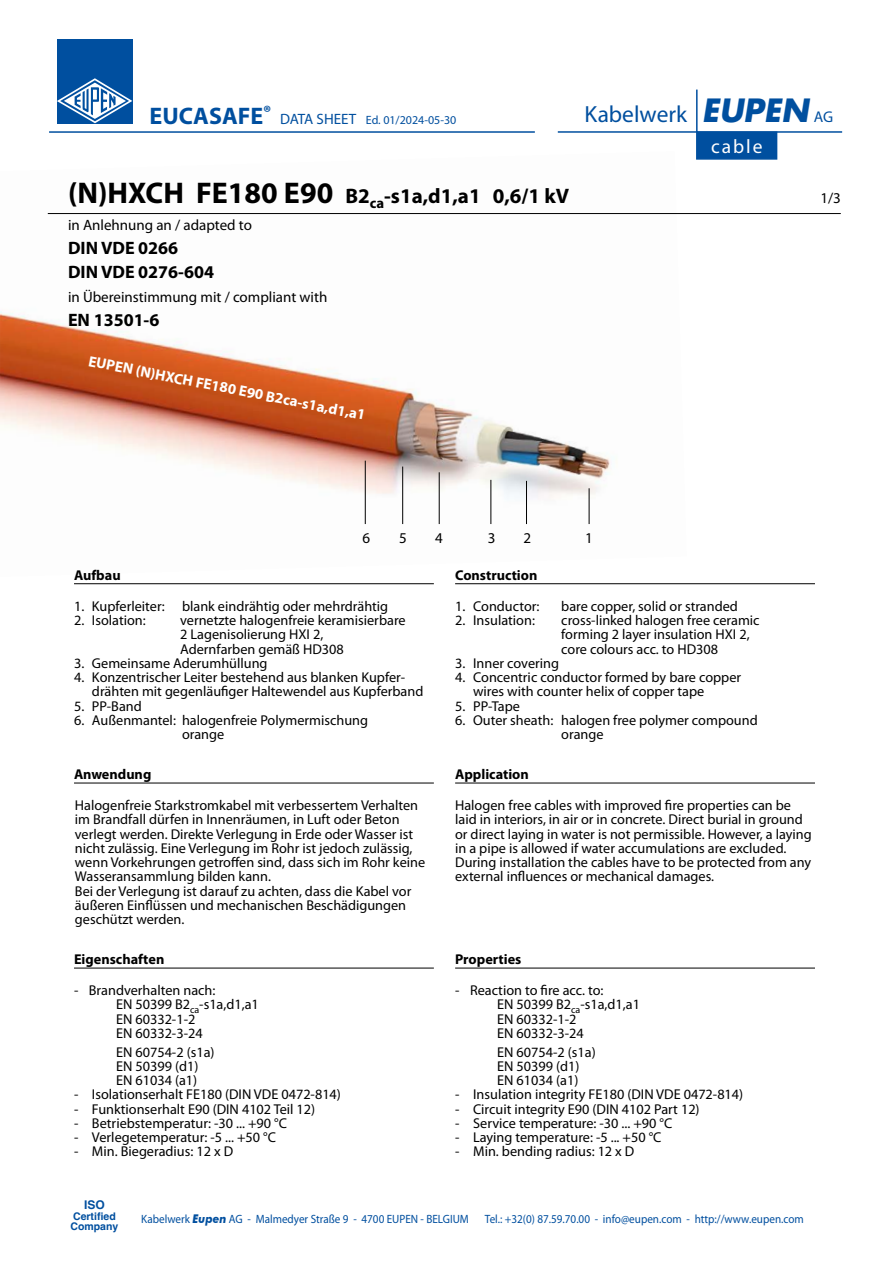
<style>
.page{position:relative;width:893px;height:1263px;background:#fff}
.page>*{position:absolute;margin:0;border:0;box-sizing:border-box;transform-origin:0 0}
.t1{font:23.4px "Myriad";color:#004f9f}
.t2{font:700 21px "Myriad Pro";color:#000}
.t3{font:19.5px "Myriad";letter-spacing:.1em;color:#fff}
.t4{font:700 18px/24px "Myriad Pro";color:#000}
.t5{font:15px "Myriad Pro";color:#000}
.t6{font:700 15px "Myriad Pro";color:#fff}
.t7{font:14.25px/14.2px "Myriad Pro";color:#000}
.t8{font:700 14.25px "Myriad Pro";color:#000}
.t9{font:12px "Myriad Pro";color:#004f9f;scale:.93 1}
.t10{font:12px "Myriad Pro";color:#004f9f}
.t11{font:700 12px "Helvetica";color:#004f9f}
.t12{font:700 10.5px/10.5px "Helvetica";color:#004f9f}
.s1{font-weight:700;font-size:24px}
.s2{font-size:15px}
.s3{font-family:"Futura";font-weight:700;font-style:italic;font-size:31.2px}
.s4{font-size:15.6px}
.s5{font-size:30px}
.s6{font-family:"Futura BT";font-weight:700;font-style:italic}
</style>
<div class="page">
<img style="left:0;top:213px;width:687px;height:312px">
<hr style="left:365px;top:461px;width:1px;height:63px;background:#000">
<hr style="left:490px;top:480px;width:1px;height:44px;background:#000">
<hr style="left:439px;top:472px;width:1px;height:52px;background:#000">
<hr style="left:402px;top:466px;width:1px;height:58px;background:#000">
<hr style="left:526px;top:481px;width:1px;height:43px;background:#000">
<hr style="left:589px;top:488px;width:1px;height:36px;background:#000">
<svg style="left:696px;top:89px;width:82px;height:71px"></svg>
<hr style="left:558px;top:131px;width:284px;height:2px;background:#004f9f">
<hr style="left:49px;top:131px;width:486px;height:2px;background:#004f9f">
<hr style="left:34px;top:265px;width:800px;height:1px;background:#004f9f">
<div style="left:57px;top:39px;width:75px;height:85px;background:#004f9f"></div>
<svg style="left:57px;top:78px;width:75px;height:45px"></svg>
<hr style="left:74px;top:583px;width:360px;height:1px;background:#000">
<hr style="left:74px;top:783px;width:360px;height:1px;background:#000">
<hr style="left:74px;top:968px;width:360px;height:1px;background:#000">
<hr style="left:455px;top:583px;width:360px;height:1px;background:#000">
<hr style="left:455px;top:783px;width:360px;height:1px;background:#000">
<hr style="left:455px;top:968px;width:360px;height:1px;background:#000">
<hr style="left:48px;top:213px;width:793px;height:1px;background:#000">
<p class="t10" style="left:150px;top:112px;width:308px"><span class="s1">EUCASAFE</span><sup>®</sup> <span class="s2">DATA SHEET</span> Ed. 01/2024-05-30</p>
<h1 class="t1" style="left:585px;top:102px;width:250px">Kabelwerk <span class="s3">EUPEN</span> <span class="s4">AG</span></h1>
<h2 class="t2" style="left:68px;top:182px;width:503px"><span class="s5">(N)HXCH FE180 E90</span> B2<sub>ca</sub>-s1a,d1,a1 0,6/1 kV</h2>
<p class="t5" style="left:68px;top:216px;width:185px">in Anlehnung an / adapted to</p>
<p class="t4" style="left:68px;top:235px;width:147px">DIN VDE 0266<br>DIN VDE 0276-604</p>
<p class="t5" style="left:68px;top:288px;width:261px">in Übereinstimmung mit / compliant with</p>
<p class="t4" style="left:68px;top:307px;width:93px">EN 13501-6</p>
<p class="t6" style="left:90px;top:351px;width:283px;rotate:11deg">EUPEN (N)HXCH FE180 E90 B2ca-s1a,d1,a1</p>
<h3 class="t3" style="left:711px;top:136px;width:53px">cable</h3>
<p class="t5" style="left:820px;top:189px;width:22px">1/3</p>
<p class="t5" style="left:362px;top:528px;width:9px">6</p>
<p class="t5" style="left:399px;top:528px;width:9px">5</p>
<p class="t5" style="left:435px;top:528px;width:9px">4</p>
<p class="t5" style="left:488px;top:528px;width:9px">3</p>
<p class="t5" style="left:524px;top:528px;width:9px">2</p>
<p class="t5" style="left:585px;top:528px;width:9px">1</p>
<p class="t8" style="left:74px;top:565px;width:48px">Aufbau</p>
<p class="t7" style="left:74px;top:599px;width:316px">1. Kupferleiter: blank eindrähtig oder mehrdrähtig</p>
<p class="t7" style="left:74px;top:613px;width:73px">2. Isolation:</p>
<p class="t7" style="left:180px;top:613px;width:227px">vernetzte halogenfreie keramisierbare<br>2 Lagenisolierung HXI 2,<br>Adernfarben gemäß HD308</p>
<p class="t7" style="left:74px;top:656px;width:195px">3. Gemeinsame Aderumhüllung</p>
<p class="t7" style="left:92px;top:670px;width:333px;text-indent:-18px">4. Konzentrischer Leiter bestehend aus blanken Kupfer&shy;drähten mit gegenläufiger Haltewendel aus Kupferband</p>
<p class="t7" style="left:74px;top:698px;width:69px">5. PP-Band</p>
<p class="t7" style="left:182px;top:713px;width:188px;text-indent:-108px">6. Außenmantel: halogenfreie Polymermischung orange</p>
<p class="t8" style="left:74px;top:765px;width:79px">Anwendung</p>
<p class="t7" style="left:75px;top:798px;width:352px">Halogenfreie Starkstromkabel mit verbessertem Verhalten im Brandfall dürfen in Innenräumen, in Luft oder Beton verlegt werden. Direkte Verlegung in Erde oder Wasser ist nicht zulässig. Eine Verlegung im Rohr ist jedoch zulässig, wenn Vorkehrungen getroffen sind, dass sich im Rohr keine Wasseransammlung bilden kann.<br>Bei der Verlegung ist darauf zu achten, dass die Kabel vor äußeren Einflüssen und mechanischen Beschädigungen geschützt werden.</p>
<p class="t8" style="left:74px;top:950px;width:92px">Eigenschaften</p>
<p class="t7" style="left:116px;top:983px;width:144px;text-indent:-42px">- Brandverhalten nach:<br>EN 50399 B2<sub>ca</sub>-s1a,d1,a1<br>EN 60332-1-2<br>EN 60332-3-24</p>
<p class="t7" style="left:116px;top:1044px;width:100px">EN 60754-2 (s1a)<br>EN 50399 (d1)<br>EN 61034 (a1)</p>
<p class="t7" style="left:74px;top:1087px;width:268px">- Isolationserhalt FE180 (DIN VDE 0472-814)</p>
<p class="t7" style="left:74px;top:1101px;width:243px">- Funktionserhalt E90 (DIN 4102 Teil 12)</p>
<p class="t7" style="left:74px;top:1116px;width:214px">- Betriebstemperatur: -30 ... +90 °C</p>
<p class="t7" style="left:74px;top:1130px;width:204px">- Verlegetemperatur: -5 ... +50 °C</p>
<p class="t7" style="left:74px;top:1144px;width:161px">- Min. Biegeradius: 12 x D</p>
<p class="t8" style="left:455px;top:565px;width:84px">Construction</p>
<p class="t7" style="left:455px;top:599px;width:86px">1. Conductor:</p>
<p class="t7" style="left:561px;top:599px;width:178px">bare copper, solid or stranded</p>
<p class="t7" style="left:455px;top:613px;width:81px">2. Insulation:</p>
<p class="t7" style="left:561px;top:613px;width:200px">cross-linked halogen free ceramic forming 2 layer insulation HXI 2, core colours acc. to HD308</p>
<p class="t7" style="left:455px;top:656px;width:105px">3. Inner covering</p>
<p class="t7" style="left:473px;top:670px;width:270px;text-indent:-18px">4. Concentric conductor formed by bare copper wires with counter helix of copper tape</p>
<p class="t7" style="left:455px;top:698px;width:66px">5. PP-Tape</p>
<p class="t7" style="left:561px;top:713px;width:198px;text-indent:-106px">6. Outer sheath: halogen free polymer compound orange</p>
<p class="t8" style="left:455px;top:765px;width:75px">Application</p>
<p class="t7" style="left:455px;top:798px;width:358px">Halogen free cables with improved fire properties can be laid in interiors, in air or in concrete. Direct burial in ground or direct laying in water is not permissible. However, a laying in a pipe is allowed if water accumulations are excluded.<br>During installation the cables have to be protected from any external influences or mechanical damages.</p>
<p class="t8" style="left:455px;top:950px;width:68px">Properties</p>
<p class="t7" style="left:497px;top:983px;width:144px;text-indent:-42px">- Reaction to fire acc. to:<br>EN 50399 B2<sub>ca</sub>-s1a,d1,a1<br>EN 60332-1-2<br>EN 60332-3-24</p>
<p class="t7" style="left:497px;top:1044px;width:100px">EN 60754-2 (s1a)<br>EN 50399 (d1)<br>EN 61034 (a1)</p>
<p class="t7" style="left:455px;top:1087px;width:290px">- Insulation integrity FE180 (DIN VDE 0472-814)</p>
<p class="t7" style="left:455px;top:1101px;width:246px">- Circuit integrity E90 (DIN 4102 Part 12)</p>
<p class="t7" style="left:455px;top:1116px;width:219px">- Service temperature: -30 ... +90 °C</p>
<p class="t7" style="left:455px;top:1130px;width:208px">- Laying temperature: -5 ... +50 °C</p>
<p class="t7" style="left:455px;top:1144px;width:181px">- Min. bending radius: 12 x D</p>
<p class="t11" style="left:84px;top:1198px;width:22px">ISO</p>
<p class="t12" style="left:71px;top:1212px;width:49px">Certified<br>Company</p>
<p class="t9" style="left:141px;top:1211px;width:354px">Kabelwerk <span class="s6">Eupen</span> AG - Malmedyer Straße 9 - 4700 EUPEN - BELGIUM</p>
<p class="t9" style="left:485px;top:1211px;width:344px">Tel.: +32(0) 87.59.70.00 - info@eupen.com - http://www.eupen.com</p>
</div>
